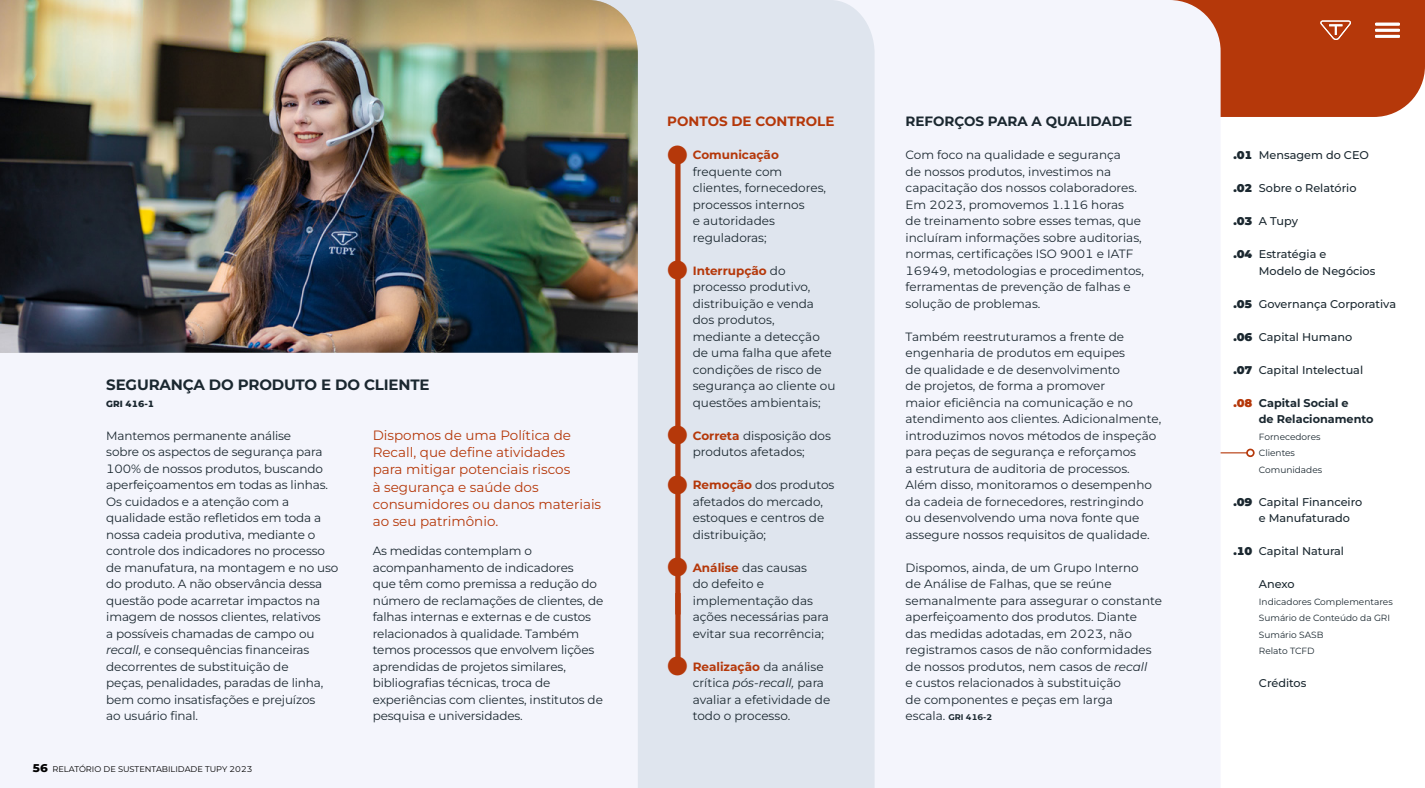
<style>
.page{position:relative;width:1425px;height:788px;background:#fff}
.page>*{position:absolute;margin:0;border:0;box-sizing:border-box;transform-origin:0 0}
.t1{font:700 15px "Montserrat";letter-spacing:-.01em;color:#1b2830}
.t2{font:13.5px/17.2px "Montserrat";color:#b5380a}
.t3{font:700 13.5px "Montserrat";color:#1b2830}
.t4{font:700 13.5px "Montserrat";color:#b5380a}
.t5{font:12px/16.5px "Montserrat";color:#1b2830}
.t6{font:500 11.25px/16.5px "Montserrat";color:#1b2830}
.t7{font:700 11.25px/16.5px "Montserrat";color:#1b2830}
.t8{font:9px/16.5px "Montserrat";color:#1b2830}
.t9{font:9px "Montserrat";color:#000}
.t10{font:800 9px "Montserrat";color:#1b2830}
.t11{font:8.25px "Montserrat";color:#000}
.t12{font:700 8.25px "Montserrat";color:#1b2830}
.s1{font-style:italic}
.s2{font-weight:800;font-size:11.25px}
.s3{font-weight:800}
.s4{color:#b5380a}
.s5{font-weight:700;color:#b5380a}
.s6{font-weight:400;font-size:12px}
.s7{font-weight:900}
.s8{font-weight:900;color:#b5380a}
</style>
<div class="page">
<div style="left:1221px;top:0;width:204px;height:117px;background:#b5380a"></div>
<svg style="left:1320px;top:20px;width:31px;height:20px"></svg>
<svg style="left:1375px;top:23px;width:25px;height:15px"></svg>
<div style="left:0;top:0;width:1221px;height:788px;background:#f4f5fc"></div>
<div style="left:638px;top:0;width:237px;height:788px;background:#dfe5ee"></div>
<div style="left:550px;top:0;width:142px;height:60px;background:#dfe5ee"></div>
<img style="left:0;top:0;width:638px;height:352px">
<div style="left:675px;top:147px;width:6px;height:467px;background:#b5380a"></div>
<div style="left:675px;top:593px;width:6px;height:73px;background:#b5380a"></div>
<svg style="left:1221px;top:452px;width:25px;height:1px"></svg>
<div style="left:1246px;top:448px;width:9px;height:9px;border:2px solid #b5380a;border-radius:50%"></div>
<p class="t1" style="left:106px;top:374px;width:325px">SEGURANÇA DO PRODUTO E DO CLIENTE</p>
<p class="t10" style="left:106px;top:397px;width:49px">GRI 416-1</p>
<p class="t5" style="left:106px;top:427px;width:234px">Mantemos permanente análise<br>sobre os aspectos de segurança para 100% de nossos produtos, buscando aperfeiçoamentos em todas as linhas.<br>Os cuidados e a atenção com a qualidade estão refletidos em toda a nossa cadeia produtiva, mediante o controle dos indicadores no processo de manufatura, na montagem e no uso do produto. A não observância dessa questão pode acarretar impactos na imagem de nossos clientes, relativos<br>a possíveis chamadas de campo ou <span class="s1">recall,</span> e consequências financeiras decorrentes de substituição de<br>peças, penalidades, paradas de linha, bem como insatisfações e prejuízos<br>ao usuário final.</p>
<p class="t2" style="left:373px;top:426px;width:230px">Dispomos de uma Política de<br>Recall, que define atividades<br>para mitigar potenciais riscos<br>à segurança e saúde dos consumidores ou danos materiais ao seu patrimônio.</p>
<p class="t5" style="left:373px;top:542px;width:232px">As medidas contemplam o acompanhamento de indicadores<br>que têm como premissa a redução do número de reclamações de clientes, de falhas internas e externas e de custos relacionados à qualidade. Também temos processos que envolvem lições aprendidas de projetos similares, bibliografias técnicas, troca de experiências com clientes, institutos de pesquisa e universidades.</p>
<p class="t11" style="left:32px;top:763px;width:222px"><span class="s2">56</span> RELATÓRIO DE SUSTENTABILIDADE TUPY 2023</p>
<p class="t9" style="left:32px;top:763px;width:237px"><span class="s3">56</span> RELATÓRIO DE SUSTENTABILIDADE TUPY 2023</p>
<p class="t4" style="left:667px;top:111px;width:169px">PONTOS DE CONTROLE</p>
<p class="t5" style="left:693px;top:146px;width:135px;text-indent:-26px"><span class="s4">●</span> <span class="s5">Comunicação </span>frequente com clientes, fornecedores, processos internos<br>e autoridades reguladoras;</p>
<p class="t5" style="left:693px;top:262px;width:144px;text-indent:-26px"><span class="s4">●</span> <span class="s5">Interrupção</span> do processo produtivo, distribuição e venda dos produtos, mediante a detecção de uma falha que afete condições de risco de segurança ao cliente ou questões ambientais;</p>
<p class="t5" style="left:667px;top:427px;width:165px;text-align:center"><span class="s4">●</span> <span class="s5">Correta</span> disposição dos produtos afetados;</p>
<p class="t5" style="left:693px;top:476px;width:143px;text-indent:-26px"><span class="s4">●</span> <span class="s5">Remoção</span> dos produtos afetados do mercado, estoques e centros de distribuição;</p>
<p class="t5" style="left:693px;top:559px;width:138px;text-indent:-26px"><span class="s4">●</span> <span class="s5">Análise</span> das causas<br>do defeito e implementação das ações necessárias para evitar sua recorrência;</p>
<p class="t5" style="left:693px;top:658px;width:139px;text-indent:-26px"><span class="s4">●</span> <span class="s5">Realização</span> da análise crítica <span class="s1">pós-recall,</span> para avaliar a efetividade de todo o processo.</p>
<p class="t3" style="left:906px;top:111px;width:228px">REFORÇOS PARA A QUALIDADE</p>
<p class="t5" style="left:906px;top:146px;width:240px">Com foco na qualidade e segurança<br>de nossos produtos, investimos na capacitação dos nossos colaboradores.<br>Em 2023, promovemos 1.116 horas<br>de treinamento sobre esses temas, que incluíram informações sobre auditorias, normas, certificações ISO 9001 e IATF 16949, metodologias e procedimentos, ferramentas de prevenção de falhas e solução de problemas.</p>
<p class="t5" style="left:906px;top:328px;width:257px">Também reestruturamos a frente de engenharia de produtos em equipes<br>de qualidade e de desenvolvimento<br>de projetos, de forma a promover<br>maior eficiência na comunicação e no atendimento aos clientes. Adicionalmente, introduzimos novos métodos de inspeção para peças de segurança e reforçamos<br>a estrutura de auditoria de processos.<br>Além disso, monitoramos o desempenho da cadeia de fornecedores, restringindo ou desenvolvendo uma nova fonte que assegure nossos requisitos de qualidade.</p>
<p class="t5" style="left:906px;top:559px;width:258px">Dispomos, ainda, de um Grupo Interno<br>de Análise de Falhas, que se reúne semanalmente para assegurar o constante aperfeiçoamento dos produtos. Diante<br>das medidas adotadas, em 2023, não registramos casos de não conformidades de nossos produtos, nem casos de <span class="s1">recall<br></span>e custos relacionados à substituição<br>de componentes e peças em larga</p>
<p class="t12" style="left:906px;top:711px;width:88px"><span class="s6">escala.</span> GRI 416-2</p>
<p class="t6" style="left:1233px;top:146px;width:137px"><span class="s7">.01</span> Mensagem do CEO</p>
<p class="t6" style="left:1233px;top:179px;width:125px"><span class="s7">.02</span> Sobre o Relatório</p>
<p class="t6" style="left:1233px;top:212px;width:66px"><span class="s7">.03</span> A Tupy</p>
<p class="t6" style="left:1259px;top:245px;width:118px;text-indent:-26px"><span class="s7">.04</span> Estratégia e<br>Modelo de Negócios</p>
<p class="t6" style="left:1233px;top:295px;width:164px"><span class="s7">.05</span> Governança Corporativa</p>
<p class="t6" style="left:1233px;top:328px;width:120px"><span class="s7">.06</span> Capital Humano</p>
<p class="t6" style="left:1233px;top:361px;width:131px"><span class="s7">.07</span> Capital Intelectual</p>
<p class="t7" style="left:1259px;top:394px;width:116px;text-indent:-26px"><span class="s8">.08</span> Capital Social e<br>de Relacionamento</p>
<p class="t8" style="left:1259px;top:428px;width:65px">Fornecedores<br>Clientes<br>Comunidades</p>
<p class="t6" style="left:1259px;top:493px;width:105px;text-indent:-26px"><span class="s7">.09</span> Capital Financeiro e Manufaturado</p>
<p class="t6" style="left:1233px;top:542px;width:112px"><span class="s7">.10</span> Capital Natural</p>
<p class="t6" style="left:1259px;top:575px;width:37px">Anexo</p>
<p class="t8" style="left:1259px;top:593px;width:135px">Indicadores Complementares<br>Sumário de Conteúdo da GRI<br>Sumário SASB<br>Relato TCFD</p>
<p class="t6" style="left:1259px;top:674px;width:49px">Créditos</p>
</div>
